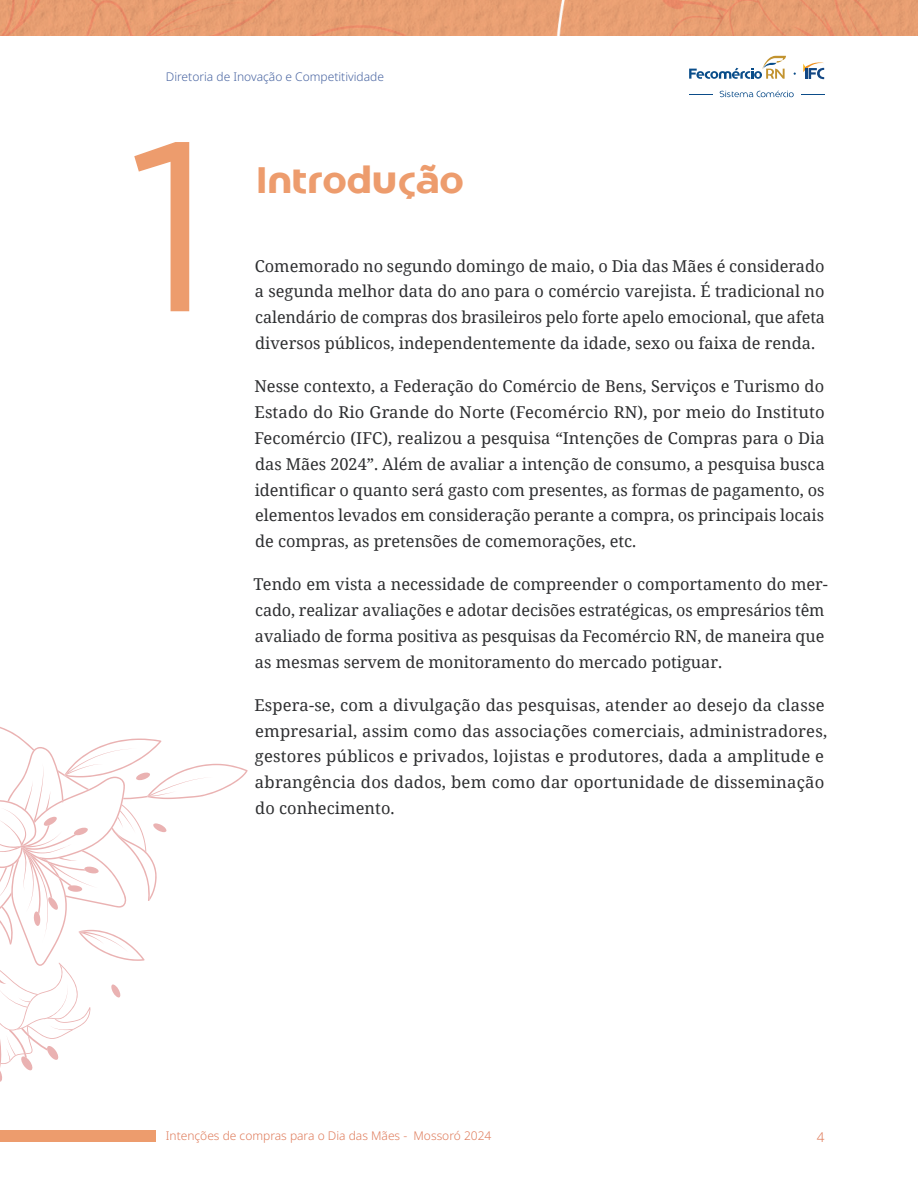
<style>
.page{position:relative;width:918px;height:1188px;background:#fff}
.page>*{position:absolute;margin:0;border:0;box-sizing:border-box;transform-origin:0 0}
.t1{font:240px "Comercio Sans";color:#ed9c6d}
.t2{font:700 37.5px "Comercio Sans";color:#ed9c6d}
.t3{font:16.35px/26px "Noto Serif";color:#2d2e30;text-align:justify}
.t4{font:300 13.5px "Noto Sans";color:#df7b5a}
.t5{font:300 12px "Noto Sans";color:#df7b5a}
.t6{font:300 12px "Noto Sans";color:#4864a1}
</style>
<div class="page">
<svg style="left:689px;top:90px;width:105px;height:8px"></svg>
<svg style="left:689px;top:56px;width:97px;height:23px"></svg>
<svg style="left:803px;top:62px;width:21px;height:17px"></svg>
<div style="left:0;top:1130px;width:156px;height:11px;background:#ed9c6d"></div>
<img style="left:0;top:0;width:918px;height:35px">
<svg style="left:0;top:727px;width:248px;height:355px"></svg>
<p class="t6" style="left:166px;top:68px;width:220px">Diretoria de Inovação e Competitividade</p>
<h1 class="t1" style="left:81px;top:97px;width:164px">1</h1>
<h2 class="t2" style="left:255px;top:158px;width:210px">Introdução</h2>
<p class="t3" style="left:255px;top:252px;width:572px">Comemorado no segundo domingo de maio, o Dia das Mães é considerado a segunda melhor data do ano para o comércio varejista. É tradicional no calendário de compras dos brasileiros pelo forte apelo emocional, que afeta diversos públicos, independentemente da idade, sexo ou faixa de renda.</p>
<p class="t3" style="left:254px;top:373px;width:572px">Nesse contexto, a Federação do Comércio de Bens, Serviços e Turismo do Estado do Rio Grande do Norte (Fecomércio RN), por meio do Instituto Fecomércio (IFC), realizou a pesquisa “Intenções de Compras para o Dia das Mães 2024”. Além de avaliar a intenção de consumo, a pesquisa busca identificar o quanto será gasto com presentes, as formas de pagamento, os elementos levados em consideração perante a compra, os principais locais de compras, as pretensões de comemorações, etc.</p>
<p class="t3" style="left:253px;top:571px;width:576px;text-align:left">Tendo em vista a necessidade de compreender o comportamento do mer&shy;cado, realizar avaliações e adotar decisões estratégicas, os empresários têm avaliado de forma positiva as pesquisas da Fecomércio RN, de maneira que as mesmas servem de monitoramento do mercado potiguar.</p>
<p class="t3" style="left:254px;top:691px;width:574px;text-align:left">Espera-se, com a divulgação das pesquisas, atender ao desejo da classe empresarial, assim como das associações comerciais, administradores, gestores públicos e privados, lojistas e produtores, dada a amplitude e abrangência dos dados, bem como dar oportunidade de disseminação do conhecimento.</p>
<p class="t5" style="left:166px;top:1127px;width:327px">Intenções de compras para o Dia das Mães - Mossoró 2024</p>
<p class="t4" style="left:817px;top:1127px;width:9px">4</p>
</div>
